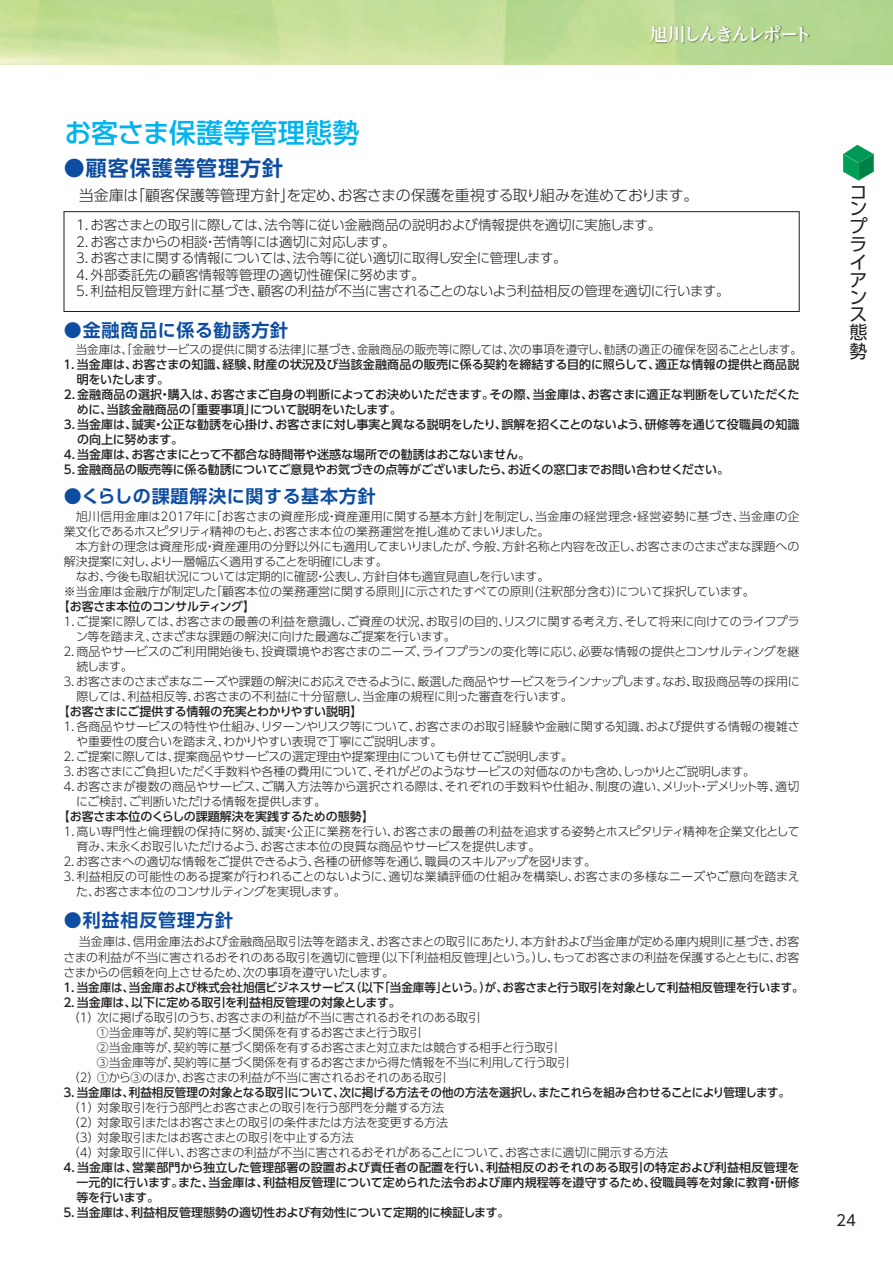
<style>
.page{position:relative;width:893px;height:1263px;background:#fff}
.page>*{position:absolute;margin:0;border:0;box-sizing:border-box;transform-origin:0 0}
.t1{font:500 27px "UD Shin Go Pro";letter-spacing:.005em;color:#00b3ef}
.t2{font:700 21px "UD Shin Go Pro De";letter-spacing:.05em;color:#0d4da1}
.t3{font:700 18px "UD Shin Go Pro De";letter-spacing:.05em;color:#0d4da1}
.t4{font:700 18px "UD Reimin Pr 6 N";letter-spacing:-.105em;color:#fff}
.t5{font:18px/17.7px "UD Shin Go Pro";color:#231f20}
.t6{font:300 15px "UD Shin Go Pro";letter-spacing:-.02em;color:#231f20}
.t7{font:15px "UD Shin Go Pro";color:#231f20}
.t8{font:300 13.5px/16.5px "UD Shin Go Pro";letter-spacing:-.01em;color:#231f20}
.t9{font:300 12px/15px "UD Shin Go Pro";letter-spacing:-.02em;color:#231f20}
.t10{font:500 12px/15px "UD Shin Go Pro";letter-spacing:-.005em;color:#231f20}
.t11{font:300 12px "UD Shin Go Pro";letter-spacing:-.02em;color:#231f20;scale:.96 1}
.t12{font:300 12px "UD Shin Go Pro";color:#231f20}
.t13{font:300 12px "UD Shin Go Pro";letter-spacing:.005em;color:#231f20}
.t14{font:500 12px "UD Shin Go Pro";letter-spacing:.015em;color:#231f20}
.t15{font:300 12px "UD Shin Go Pro";letter-spacing:-.04em;color:#231f20}
.t16{font:500 12px "UD Shin Go Pro";letter-spacing:-.035em;color:#231f20}
.t17{font:500 12px "UD Shin Go Pro";letter-spacing:-.025em;color:#231f20}
.t18{font:500 12px "UD Shin Go Pro";letter-spacing:-.03em;color:#231f20}
</style>
<div class="page">
<img style="left:648px;top:24px;width:163px;height:26px">
<svg style="left:843px;top:145px;width:31px;height:35px"></svg>
<div style="left:64px;top:211px;width:735px;height:101px;border:1px solid #231f20"></div>
<h3 class="t4" style="left:650px;top:19px;width:163px">旭川しんきんレポート</h3>
<h1 class="t1" style="left:65px;top:111px;width:296px">お客さま保護等管理態勢</h1>
<h2 class="t2" style="left:64px;top:151px;width:221px">●顧客保護等管理方針</h2>
<p class="t6" style="left:64px;top:183px;width:636px">　当金庫は「顧客保護等管理方針」を定め、お客さまの保護を重視する取り組みを進めております。</p>
<p class="t8" style="left:74px;top:217px;width:657px">１．お客さまとの取引に際しては、法令等に従い金融商品の説明および情報提供を適切に実施します。<br>２．お客さまからの相談・苦情等には適切に対応します。<br>３．お客さまに関する情報については、法令等に従い適切に取得し安全に管理します。<br>４．外部委託先の顧客情報等管理の適切性確保に努めます。<br>５．利益相反管理方針に基づき、顧客の利益が不当に害されることのないよう利益相反の管理を適切に行います。</p>
<h3 class="t3" style="left:64px;top:315px;width:226px">●金融商品に係る勧誘方針</h3>
<p class="t11" style="left:76px;top:340px;width:758px">当金庫は、「金融サービスの提供に関する法律」に基づき、金融商品の販売等に際しては、次の事項を遵守し、勧誘の適正の確保を図ることとします。</p>
<p class="t14" style="left:62px;top:355px;width:739px">１．当金庫は、お客さまの知識、経験、財産の状況及び当該金融商品の販売に係る契約を締結する目的に照らして、適正な情報の提供と商品説</p>
<p class="t18" style="left:77px;top:370px;width:94px">明をいたします。</p>
<p class="t10" style="left:64px;top:386px;width:737px">2．金融商品の選択・購入は、お客さまご自身の判断によってお決めいただきます。その際、当金庫は、お客さまに適正な判断をしていただくた</p>
<p class="t10" style="left:77px;top:401px;width:326px">めに、当該金融商品の「重要事項」について説明をいたします。</p>
<p class="t10" style="left:64px;top:416px;width:737px">3．当金庫は、誠実・公正な勧誘を心掛け、お客さまに対し事実と異なる説明をしたり、誤解を招くことのないよう、研修等を通じて役職員の知識</p>
<p class="t17" style="left:77px;top:430px;width:108px">の向上に努めます。</p>
<p class="t10" style="left:64px;top:446px;width:468px">4．当金庫は、お客さまにとって不都合な時間帯や迷惑な場所での勧誘はおこないません。</p>
<p class="t10" style="left:64px;top:461px;width:667px">5．金融商品の販売等に係る勧誘についてご意見やお気づきの点等がございましたら、お近くの窓口までお問い合わせください。</p>
<h3 class="t3" style="left:64px;top:482px;width:314px">●くらしの課題解決に関する基本方針</h3>
<p class="t9" style="left:64px;top:508px;width:737px">　旭川信用金庫は2017年に「お客さまの資産形成・資産運用に関する基本方針」を制定し、当金庫の経営理念・経営姿勢に基づき、当金庫の企業文化であるホスピタリティ精神のもと、お客さま本位の業務運営を推し進めてまいりました。<br>　本方針の理念は資産形成・資産運用の分野以外にも適用してまいりましたが、今般、方針名称と内容を改正し、お客さまのさまざまな課題への解決提案に対し、より一層幅広く適用することを明確にします。<br>　なお、今後も取組状況については定期的に確認・公表し、方針自体も適宜見直しを行います。<br>※当金庫は金融庁が制定した「顧客本位の業務運営に関する原則」に示されたすべての原則（注釈部分含む）について採択しています。</p>
<p class="t16" style="left:58px;top:596px;width:199px">【お客さま本位のコンサルティング】</p>
<p class="t9" style="left:61px;top:613px;width:740px">１．ご提案に際しては、お客さまの最善の利益を意識し、ご資産の状況、お取引の目的、リスクに関する考え方、そして将来に向けてのライフプラ</p>
<p class="t9" style="left:76px;top:628px;width:381px">ン等を踏まえ、さまざまな課題の解決に向けた最適なご提案を行います。</p>
<p class="t9" style="left:61px;top:643px;width:739px">２．商品やサービスのご利用開始後も、投資環境やお客さまのニーズ、ライフプランの変化等に応じ、必要な情報の提供とコンサルティングを継</p>
<p class="t9" style="left:77px;top:658px;width:58px">続します。</p>
<p class="t9" style="left:61px;top:673px;width:740px">３．お客さまのさまざまなニーズや課題の解決にお応えできるように、厳選した商品やサービスをラインナップします。なお、取扱商品等の採用に</p>
<p class="t9" style="left:77px;top:688px;width:498px">際しては、利益相反等、お客さまの不利益に十分留意し、当金庫の規程に則った審査を行います。</p>
<p class="t10" style="left:58px;top:703px;width:306px">【お客さまにご提供する情報の充実とわかりやすい説明】</p>
<p class="t9" style="left:61px;top:718px;width:740px">１．各商品やサービスの特性や仕組み、リターンやリスク等について、お客さまのお取引経験や金融に関する知識、および提供する情報の複雑さ</p>
<p class="t9" style="left:76px;top:733px;width:368px">や重要性の度合いを踏まえ、わかりやすい表現で丁寧にご説明します。</p>
<p class="t9" style="left:61px;top:748px;width:513px">２．ご提案に際しては、提案商品やサービスの選定理由や提案理由についても併せてご説明します。</p>
<p class="t9" style="left:61px;top:763px;width:695px">３．お客さまにご負担いただく手数料や各種の費用について、それがどのようなサービスの対価なのかも含め、しっかりとご説明します。</p>
<p class="t12" style="left:61px;top:776px;width:739px">４．お客さまが複数の商品やサービス、ご購入方法等から選択される際は、それぞれの手数料や仕組み、制度の違い、メリット・デメリット等、適切</p>
<p class="t9" style="left:76px;top:793px;width:251px">にご検討、ご判断いただける情報を提供します。</p>
<p class="t10" style="left:58px;top:808px;width:318px">【お客さま本位のくらしの課題解決を実践するための態勢】</p>
<p class="t9" style="left:61px;top:823px;width:740px">１．高い専門性と倫理観の保持に努め、誠実・公正に業務を行い、お客さまの最善の利益を追求する姿勢とホスピタリティ精神を企業文化として</p>
<p class="t9" style="left:77px;top:838px;width:466px">育み、末永くお取引いただけるよう、お客さま本位の良質な商品やサービスを提供します。</p>
<p class="t9" style="left:61px;top:853px;width:536px">２．お客さまへの適切な情報をご提供できるよう、各種の研修等を通じ、職員のスキルアップを図ります。</p>
<p class="t13" style="left:61px;top:866px;width:740px">３．利益相反の可能性のある提案が行われることのないように、適切な業績評価の仕組みを構築し、お客さまの多様なニーズやご意向を踏まえ</p>
<p class="t15" style="left:76px;top:881px;width:271px">た、お客さま本位のコンサルティングを実現します。</p>
<h3 class="t3" style="left:64px;top:905px;width:171px">●利益相反管理方針</h3>
<p class="t9" style="left:63px;top:932px;width:737px;line-height:16.5px;text-align:right">当金庫は、信用金庫法および金融商品取引法等を踏まえ、お客さまとの取引にあたり、本方針および当金庫が定める庫内規則に基づき、お客<br>さまの利益が不当に害されるおそれのある取引を適切に管理（以下「利益相反管理」という。）し、もってお客さまの利益を保護するとともに、お客</p>
<p class="t9" style="left:63px;top:965px;width:332px">さまからの信頼を向上させるため、次の事項を遵守いたします。</p>
<p class="t10" style="left:62px;top:980px;width:744px">１．当金庫は、当金庫および株式会社旭信ビジネスサービス（以下「当金庫等」という。）が、お客さまと行う取引を対象として利益相反管理を行います。<br>２．当金庫は、以下に定める取引を利益相反管理の対象とします。</p>
<p class="t9" style="left:68px;top:1010px;width:414px">（1）次に掲げる取引のうち、お客さまの利益が不当に害されるおそれのある取引</p>
<p class="t9" style="left:97px;top:1025px;width:326px">①当金庫等が、契約等に基づく関係を有するお客さまと行う取引</p>
<p class="t9" style="left:97px;top:1040px;width:462px">②当金庫等が、契約等に基づく関係を有するお客さまと対立または競合する相手と行う取引</p>
<p class="t9" style="left:97px;top:1055px;width:474px">③当金庫等が、契約等に基づく関係を有するお客さまから得た情報を不当に利用して行う取引</p>
<p class="t9" style="left:68px;top:1070px;width:380px">（2）①から③のほか、お客さまの利益が不当に害されるおそれのある取引</p>
<p class="t10" style="left:62px;top:1085px;width:730px">３．当金庫は、利益相反管理の対象となる取引について、次に掲げる方法その他の方法を選択し、またこれらを組み合わせることにより管理します。</p>
<p class="t9" style="left:68px;top:1100px;width:602px">（1）対象取引を行う部門とお客さまとの取引を行う部門を分離する方法<br>（2）対象取引またはお客さまとの取引の条件または方法を変更する方法<br>（3）対象取引またはお客さまとの取引を中止する方法<br>（4）対象取引に伴い、お客さまの利益が不当に害されるおそれがあることについて、お客さまに適切に開示する方法</p>
<p class="t10" style="left:62px;top:1160px;width:739px">４．当金庫は、営業部門から独立した管理部署の設置および責任者の配置を行い、利益相反のおそれのある取引の特定および利益相反管理を</p>
<p class="t10" style="left:77px;top:1175px;width:724px">一元的に行います。また、当金庫は、利益相反管理について定められた法令および庫内規程等を遵守するため、役職員等を対象に教育・研修</p>
<p class="t10" style="left:77px;top:1190px;width:84px">等を行います。</p>
<p class="t10" style="left:62px;top:1205px;width:450px">５．当金庫は、利益相反管理態勢の適切性および有効性について定期的に検証します。</p>
<h3 class="t5" style="left:849px;top:183px;width:20px">コンプライアンス態勢</h3>
<p class="t7" style="left:836px;top:1208px;width:21px">24</p>
</div>
